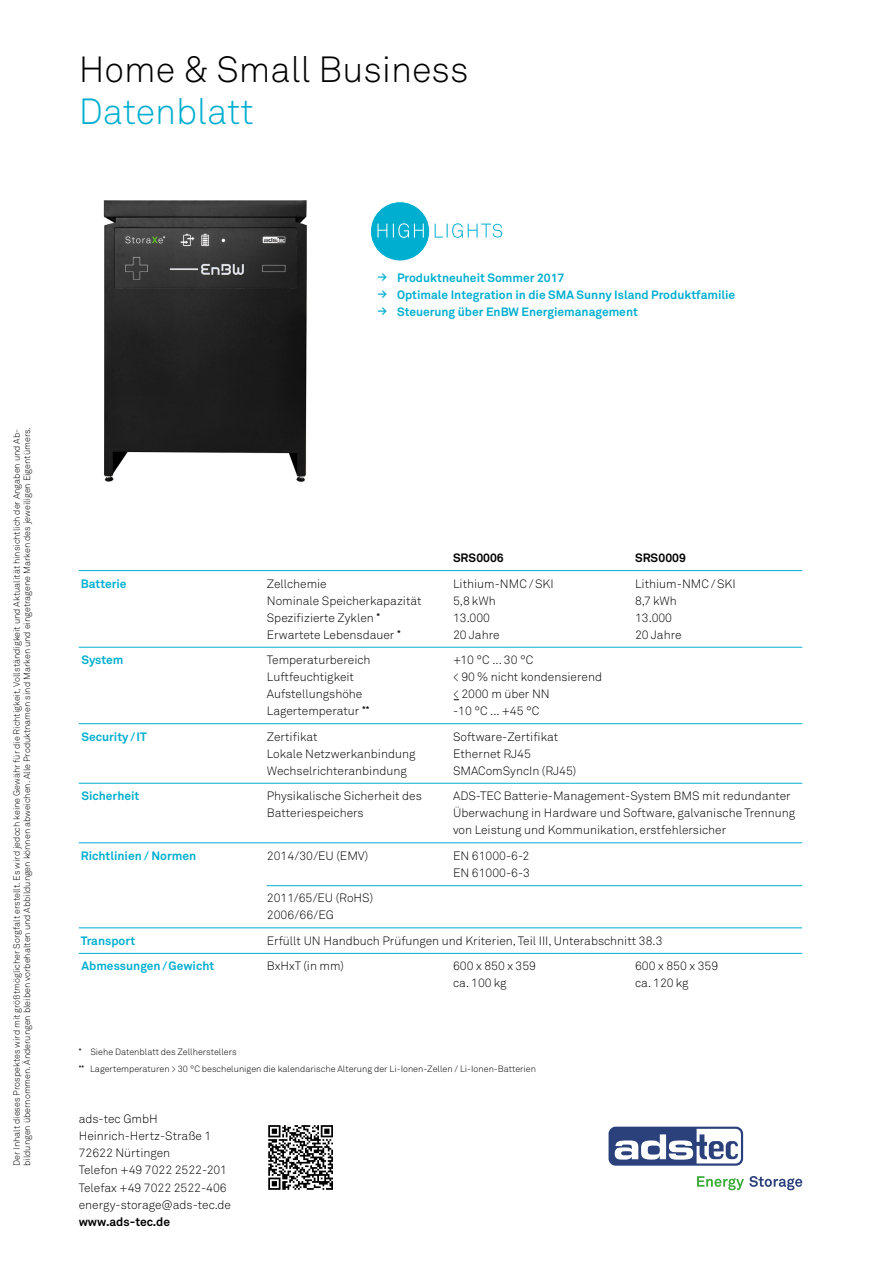
<style>
.page{position:relative;width:881px;height:1263px;background:#fff}
.page>*{position:absolute;margin:0;border:0;box-sizing:border-box;transform-origin:0 0}
.t1{font:300 36px "Akkurat";color:#000}
.t2{font:300 36px "Akkurat";color:#00afcf}
.Adresse{font:300 12px/17px "Akkurat";color:#000}
.t3{font:700 12px "Akkurat";color:#00afcf}
.t4{font:700 12px "Akkurat";color:#000}
.t5{font:300 9px "Akkurat";color:#000}
.s1{font-weight:700}
</style>
<div class="page">
<img style="left:103px;top:201px;width:204px;height:281px">
<div style="left:370px;top:202px;width:59px;height:59px;background:#00afcf;border-radius:50%"></div>
<div style="left:370px;top:202px;width:59px;height:59px;border:1px solid #fff;border-radius:50%"></div>
<svg style="left:377px;top:223px;width:46px;height:15px"></svg>
<svg style="left:434px;top:223px;width:68px;height:15px"></svg>
<hr style="left:79px;top:570px;width:722px;height:1px;background:#00afcf">
<hr style="left:79px;top:647px;width:722px;height:1px;background:#00afcf">
<hr style="left:79px;top:723px;width:722px;height:1px;background:#00afcf">
<hr style="left:79px;top:783px;width:722px;height:1px;background:#00afcf">
<hr style="left:79px;top:953px;width:722px;height:1px;background:#00afcf">
<hr style="left:79px;top:842px;width:722px;height:1px;background:#00afcf">
<hr style="left:79px;top:927px;width:722px;height:1px;background:#00afcf">
<hr style="left:267px;top:885px;width:534px;height:1px;background:#00afcf">
<svg style="left:268px;top:1125px;width:65px;height:65px"></svg>
<svg style="left:608px;top:1127px;width:134px;height:39px"></svg>
<svg style="left:614px;top:1129px;width:126px;height:34px"></svg>
<svg style="left:749px;top:1176px;width:52px;height:14px"></svg>
<svg style="left:697px;top:1176px;width:46px;height:14px"></svg>
<p class="t1" style="left:79px;top:48px;width:391px">Home &amp; Small Business</p>
<p class="t2" style="left:79px;top:91px;width:177px">Datenblatt</p>
<p class="t5" style="left:11px;top:1166px;width:738px;rotate:-90deg">Der Inhalt dieses Prospektes wird mit größtmöglicher Sorgfalt erstellt. Es wird jedoch keine Gewähr für die Richtigkeit, Vollständigkeit und Aktualität hinsichtlich der Angaben und Ab-</p>
<p class="t5" style="left:22px;top:1166px;width:740px;rotate:-90deg">bildungen übernommen. Änderungen bleiben vorbehalten und Abbildungen können abweichen. Alle Produktnamen sind Marken und eingetragene Marken des jeweiligen Eigentümers.</p>
<p class="t3" style="left:377px;top:269px;width:11px">≥</p>
<p class="t3" style="left:377px;top:286px;width:11px">≥</p>
<p class="t3" style="left:377px;top:303px;width:11px">≥</p>
<p class="t3" style="left:397px;top:270px;width:169px">Produktneuheit Sommer 2017</p>
<p class="t3" style="left:397px;top:287px;width:339px">Optimale Integration in die SMA Sunny Island Produktfamilie</p>
<p class="t3" style="left:397px;top:304px;width:242px">Steuerung über EnBW Energiemanagement</p>
<p class="t4" style="left:453px;top:550px;width:52px">SRS0006</p>
<p class="t4" style="left:634px;top:550px;width:52px">SRS0009</p>
<p class="t3" style="left:81px;top:576px;width:47px">Batterie</p>
<p class="t3" style="left:81px;top:652px;width:44px">System</p>
<p class="t3" style="left:81px;top:729px;width:67px">Security / IT</p>
<p class="t3" style="left:81px;top:788px;width:59px">Sicherheit</p>
<p class="t3" style="left:81px;top:848px;width:117px">Richtlinien / Normen</p>
<p class="Adresse" style="left:267px;top:575px;width:61px">Zellchemie</p>
<p class="Adresse" style="left:267px;top:592px;width:156px">Nominale Speicherkapazität</p>
<p class="Adresse" style="left:267px;top:609px;width:115px">Spezifizierte Zyklen <sup>*</sup></p>
<p class="Adresse" style="left:267px;top:626px;width:135px">Erwartete Lebensdauer <sup>*</sup></p>
<p class="Adresse" style="left:267px;top:652px;width:105px">Temperaturbereich</p>
<p class="Adresse" style="left:267px;top:669px;width:89px">Luftfeuchtigkeit</p>
<p class="Adresse" style="left:267px;top:686px;width:97px">Aufstellungshöhe</p>
<p class="Adresse" style="left:267px;top:703px;width:104px">Lagertemperatur <sup>**</sup></p>
<p class="Adresse" style="left:267px;top:728px;width:52px">Zertifikat</p>
<p class="Adresse" style="left:267px;top:745px;width:150px">Lokale Netzwerkanbindung</p>
<p class="Adresse" style="left:267px;top:762px;width:141px">Wechselrichteranbindung</p>
<p class="Adresse" style="left:267px;top:788px;width:156px">Physikalische Sicherheit des<br>Batteriespeichers</p>
<p class="Adresse" style="left:267px;top:847px;width:103px">2014/30/EU (EMV)</p>
<p class="Adresse" style="left:453px;top:575px;width:102px">Lithium-NMC / SKI</p>
<p class="Adresse" style="left:453px;top:592px;width:44px">5,8 kWh</p>
<p class="Adresse" style="left:453px;top:609px;width:39px">13.000</p>
<p class="Adresse" style="left:453px;top:626px;width:48px">20 Jahre</p>
<p class="Adresse" style="left:634px;top:575px;width:102px">Lithium-NMC / SKI</p>
<p class="Adresse" style="left:634px;top:592px;width:43px">8,7 kWh</p>
<p class="Adresse" style="left:634px;top:609px;width:39px">13.000</p>
<p class="Adresse" style="left:634px;top:626px;width:48px">20 Jahre</p>
<p class="Adresse" style="left:453px;top:652px;width:82px">+10 °C ... 30 °C</p>
<p class="Adresse" style="left:453px;top:669px;width:150px">&lt; 90 % nicht kondensierend</p>
<p class="Adresse" style="left:453px;top:686px;width:98px">&lt; 2000 m über NN</p>
<p class="Adresse" style="left:453px;top:703px;width:88px">-10 °C ... +45 °C</p>
<p class="Adresse" style="left:453px;top:728px;width:107px">Software-Zertifikat</p>
<p class="Adresse" style="left:453px;top:745px;width:79px">Ethernet RJ45</p>
<p class="Adresse" style="left:453px;top:762px;width:125px">SMAComSyncIn (RJ45)</p>
<p class="Adresse" style="left:453px;top:788px;width:343px">ADS-TEC Batterie-Management-System BMS mit redundanter<br>Überwachung in Hardware und Software, galvanische Trennung von Leistung und Kommunikation, erstfehlersicher</p>
<p class="Adresse" style="left:453px;top:847px;width:78px">EN 61000-6-2</p>
<p class="Adresse" style="left:453px;top:864px;width:78px">EN 61000-6-3</p>
<p class="Adresse" style="left:267px;top:890px;width:108px">2011/65/EU (RoHS)</p>
<p class="Adresse" style="left:267px;top:907px;width:68px">2006/66/EG</p>
<p class="t3" style="left:81px;top:933px;width:56px">Transport</p>
<p class="Adresse" style="left:267px;top:932px;width:397px">Erfüllt UN Handbuch Prüfungen und Kriterien, Teil III, Unterabschnitt 38.3</p>
<p class="t3" style="left:81px;top:958px;width:134px">Abmessungen / Gewicht</p>
<p class="Adresse" style="left:267px;top:958px;width:79px">BxHxT (in mm)</p>
<p class="Adresse" style="left:453px;top:958px;width:84px">600 x 850 x 359</p>
<p class="Adresse" style="left:453px;top:975px;width:55px">ca. 100 kg</p>
<p class="Adresse" style="left:634px;top:958px;width:84px">600 x 850 x 359</p>
<p class="Adresse" style="left:634px;top:975px;width:55px">ca. 120 kg</p>
<p class="t5" style="left:79px;top:1047px;width:159px"><sup>*</sup> Siehe Datenblatt des Zellherstellers</p>
<p class="t5" style="left:79px;top:1064px;width:458px"><sup>**</sup> Lagertemperaturen &gt; 30 °C beschelunigen die kalendarische Alterung der Li-Ionen-Zellen / Li-Ionen-Batterien</p>
<p class="Adresse" style="left:79px;top:1111px;width:80px">ads-tec GmbH</p>
<p class="Adresse" style="left:79px;top:1128px;width:150px">Heinrich-Hertz-Straße 1<br>72622 Nürtingen<br>Telefon +49 7022 2522-201</p>
<p class="Adresse" style="left:79px;top:1179px;width:154px">Telefax +49 7022 2522-406 energy-storage@ads-tec.de <span class="s1">www.ads-tec.de</span></p>
</div>
